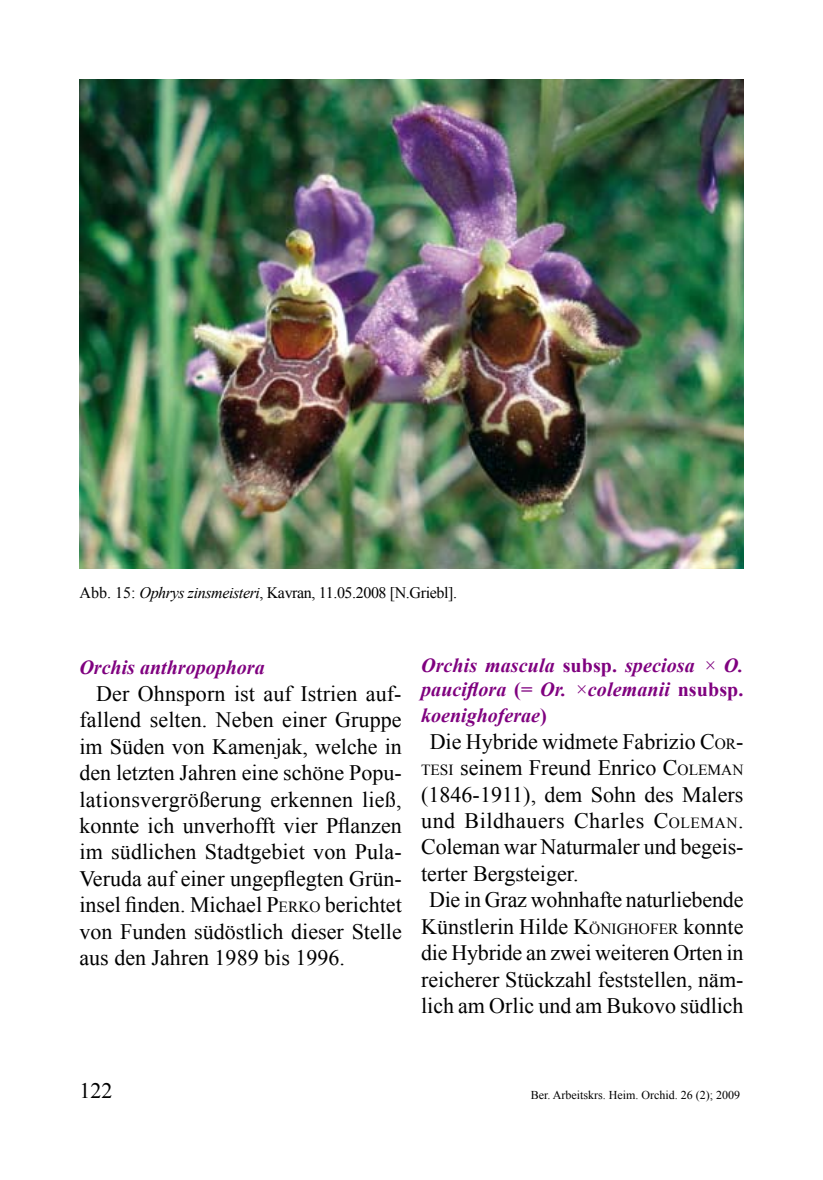
<style>
.page{position:relative;width:823px;height:1180px;background:#fff}
.page>*{position:absolute;margin:0;border:0;box-sizing:border-box;transform-origin:0 0}
.t1{font:22px/26.4px "Times New Roman";color:#000;text-align:justify}
.t2{font:22px "Times New Roman";letter-spacing:.025em;color:#000}
.t3{font:italic 700 20px/24px "Times New Roman";letter-spacing:.005em;color:#7f007f}
.t4{font:16px "Times New Roman";letter-spacing:-.025em;color:#000}
.t5{font:12px "Times New Roman";color:#000}
.s1{font-style:italic}
.s2{font-style:inherit}
.s3{font-size:15.4px}
.s4{font-style:normal}
.s5{font-weight:400}
</style>
<div class="page">
<img style="left:79px;top:79px;width:664px;height:490px">
<p class="t4" style="left:79px;top:581px;width:379px">Abb. 15: <span class="s1">Ophrys zinsmeisteri</span>, Kavran, 11.05.2008 [N.Griebl].</p>
<p class="t3" style="left:79px;top:655px;width:187px">Orchis anthropophora</p>
<p class="t1" style="left:79px;top:680px;width:324px;text-indent:17px">Der Ohnsporn ist auf Istrien auf&shy;fallend selten. Neben einer Gruppe im Süden von Kamenjak, welche in den letzten Jahren eine schöne Popu&shy;lationsvergrößerung erkennen ließ, konnte ich unverhofft vier Pflanzen im südlichen Stadtgebiet von Pula-Veruda auf einer ungepflegten Grün&shy;insel finden. Michael <span class="s2">P</span><span class="s3">ERKO</span> berichtet von Funden südöstlich dieser Stelle aus den Jahren 1989 bis 1996.</p>
<p class="t3" style="left:421px;top:652px;width:324px">Orchis mascula <span class="s4">subsp.</span> speciosa <span class="s5">×</span> O. pauciflora <span class="s4">(=</span> Or. <span class="s5">×</span>colemanii <span class="s4">nsubsp.</span></p>
<p class="t3" style="left:421px;top:703px;width:127px">koenighoferae<span class="s4">)</span></p>
<p class="t1" style="left:429px;top:727px;width:315px">Die Hybride widmete Fabrizio <span class="s2">C</span><span class="s3">OR</span><span class="s2">-</span></p>
<p class="t1" style="left:421px;top:754px;width:324px"><span class="s3">TESI</span> seinem Freund Enrico <span class="s2">C</span><span class="s3">OLEMAN</span></p>
<p class="t1" style="left:421px;top:780px;width:323px">(1846-1911), dem Sohn des Malers</p>
<p class="t2" style="left:421px;top:805px;width:324px">und Bildhauers Charles <span class="s2">C</span><span class="s3">OLEMAN</span>.</p>
<p class="t1" style="left:421px;top:833px;width:324px">Coleman war Naturmaler und begeis-</p>
<p class="t1" style="left:421px;top:859px;width:159px">terter Bergsteiger.</p>
<p class="t1" style="left:429px;top:886px;width:316px">Die in Graz wohnhafte naturliebende</p>
<p class="t1" style="left:421px;top:912px;width:324px">Künstlerin Hilde <span class="s2">K</span><span class="s3">ÖNIGHOFER</span> konnte</p>
<p class="t1" style="left:421px;top:939px;width:323px">die Hybride an zwei weiteren Orten in</p>
<p class="t1" style="left:421px;top:965px;width:324px">reicherer Stückzahl feststellen, näm-</p>
<p class="t1" style="left:421px;top:991px;width:324px">lich am Orlic und am Bukovo südlich</p>
<p class="t1" style="left:79px;top:1076px;width:34px">122</p>
<p class="t5" style="left:530px;top:1086px;width:211px">Ber. Arbeitskrs. Heim. Orchid. 26 (2); 2009</p>
</div>
